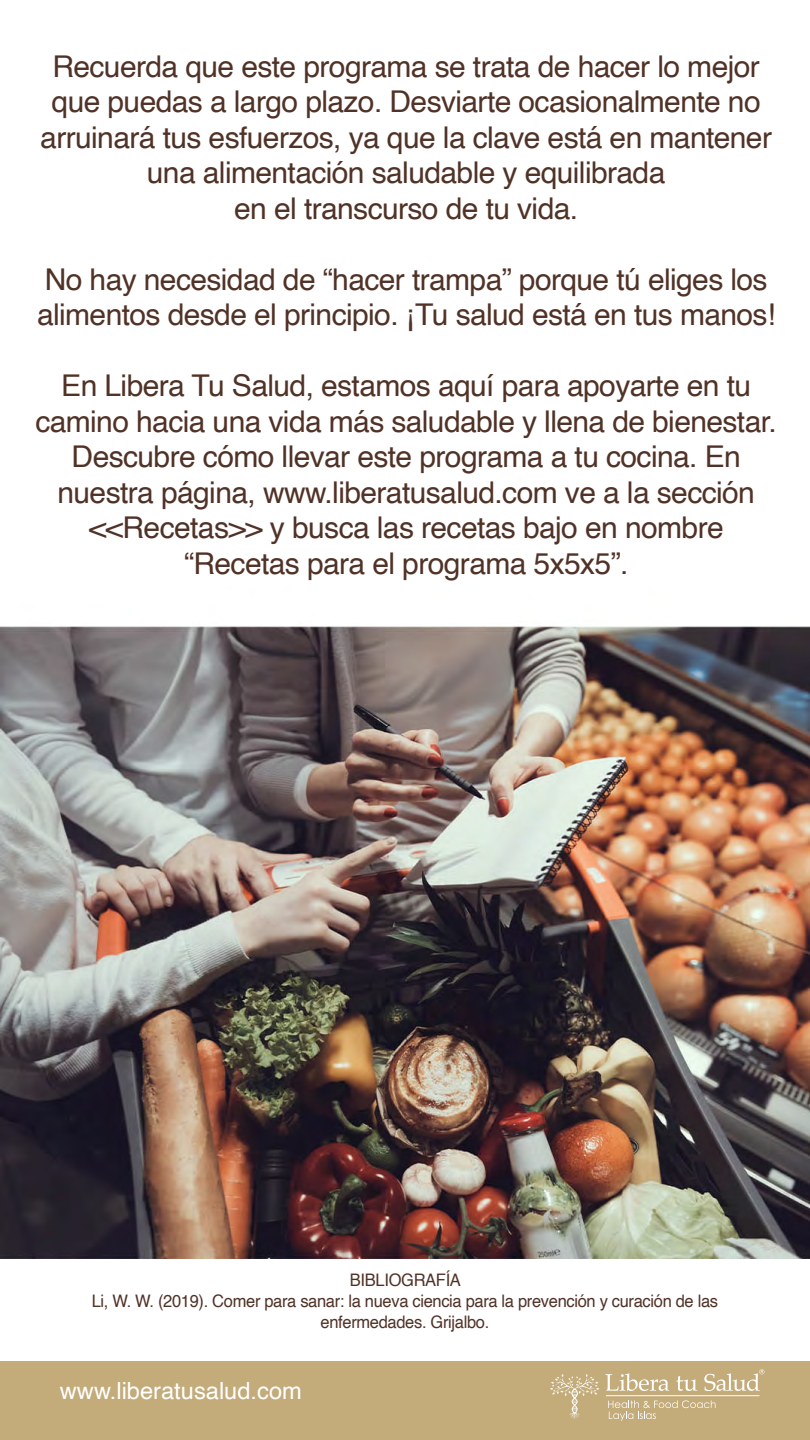
<style>
.page{position:relative;width:810px;height:1440px;background:#fff}
.page>*{position:absolute;margin:0;border:0;box-sizing:border-box;transform-origin:0 0}
.t1{font:30px/35.5px "Helvetica";letter-spacing:-.02em;color:#503227;text-align:center}
.t2{font:23.7px "Helvetica";color:#fff}
.t3{font:17.25px/21px "Helvetica";letter-spacing:-.02em;color:#503227;text-align:center;scale:.96 1}
</style>
<div class="page">
<img style="left:0;top:626px;width:810px;height:633px">
<div style="left:0;top:1361px;width:810px;height:79px;background:#c3ab7a"></div>
<svg style="left:608px;top:1400px;width:108px;height:21px"></svg>
<svg style="left:605px;top:1373px;width:64px;height:18px"></svg>
<svg style="left:676px;top:1376px;width:21px;height:15px"></svg>
<svg style="left:550px;top:1374px;width:49px;height:45px"></svg>
<hr style="left:606px;top:1395px;width:153px;height:1px;background:#fff">
<svg style="left:704px;top:1369px;width:60px;height:22px"></svg>
<p class="t1" style="left:40px;top:49px;width:733px">Recuerda que este programa se trata de hacer lo mejor que puedas a largo plazo. Desviarte ocasionalmente no arruinará tus esfuerzos, ya que la clave está en mantener una alimentación saludable y equilibrada<br>en el transcurso de tu vida.</p>
<p class="t1" style="left:37px;top:262px;width:740px;text-align:left">No hay necesidad de “hacer trampa” porque tú eliges los alimentos desde el principio. ¡Tu salud está en tus manos!</p>
<p class="t1" style="left:35px;top:369px;width:743px">En Libera Tu Salud, estamos aquí para apoyarte en tu camino hacia una vida más saludable y llena de bienestar.<br>Descubre cómo llevar este programa a tu cocina. En nuestra página, www.liberatusalud.com ve a la sección &lt;&lt;Recetas&gt;&gt; y busca las recetas bajo en nombre “Recetas para el programa 5x5x5”.</p>
<p class="t3" style="left:92px;top:1270px;width:654px">BIBLIOGRAFÍA<br>Li, W. W. (2019). Comer para sanar: la nueva ciencia para la prevención y curación de las enfermedades. Grijalbo.</p>
<p class="t2" style="left:60px;top:1373px;width:244px">www.liberatusalud.com</p>
</div>
